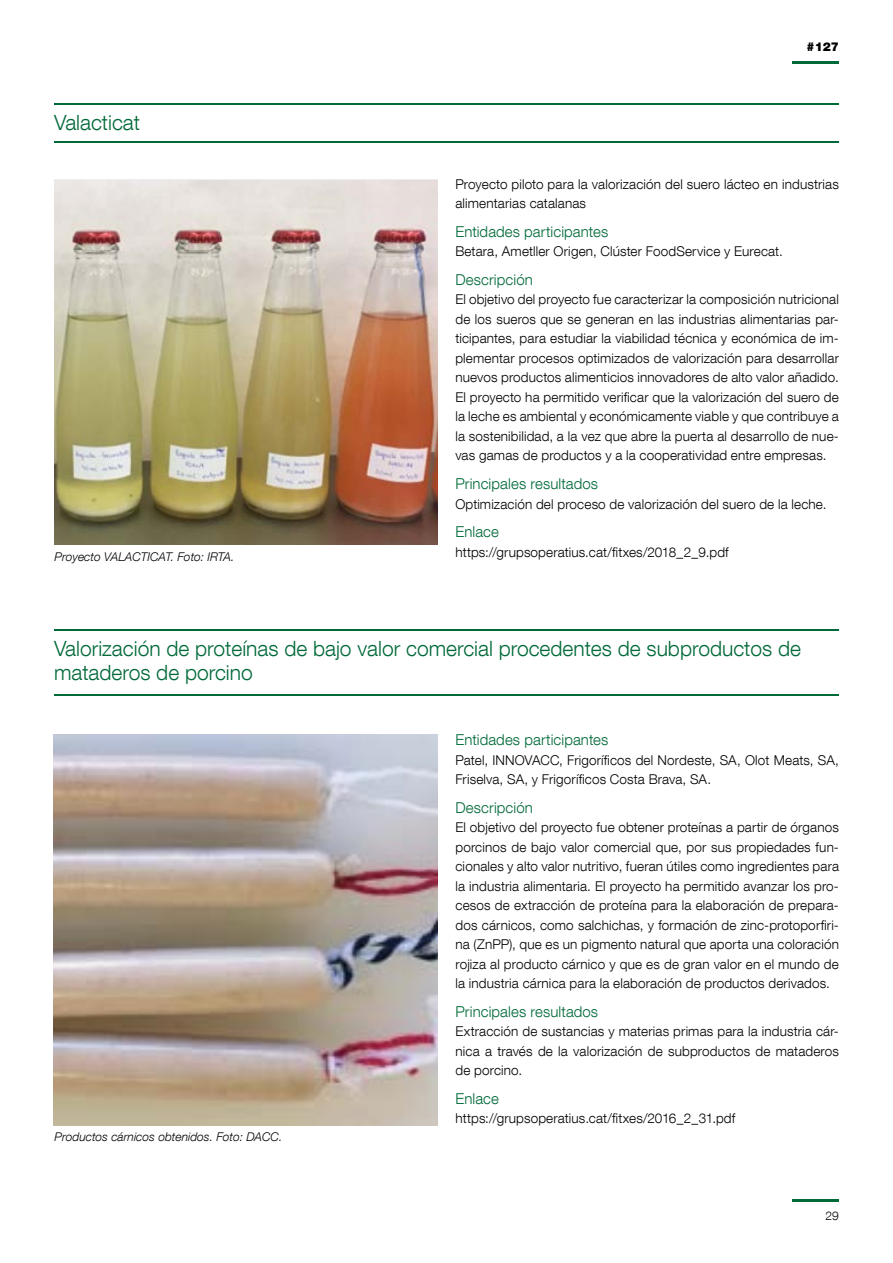
<style>
.page{position:relative;width:893px;height:1263px;background:#fff}
.page>*{position:absolute;margin:0;border:0;box-sizing:border-box;transform-origin:0 0}
.t1{font:300 21px/24px "Helvetica Neue LT Com";color:#006938}
.t2{font:300 15px "Helvetica Neue LT Com";letter-spacing:.005em;color:#006938}
.t3{font:300 13.5px/19.5px "Helvetica Neue LT Com";letter-spacing:.01em;color:#000;text-align:justify}
.t4{font:900 12.15px "Helvetica Neue LT Com";color:#000}
.t5{font:italic 300 12px "Helvetica Neue LT Com";color:#000}
.t6{font:300 12px "Helvetica Neue LT Com";color:#000}
</style>
<div class="page">
<hr style="left:54px;top:104px;width:785px;height:1px;background:#006938">
<hr style="left:54px;top:141px;width:785px;height:1px;background:#006938">
<hr style="left:54px;top:629px;width:785px;height:1px;background:#006938">
<hr style="left:54px;top:694px;width:785px;height:1px;background:#006938">
<img style="left:55px;top:180px;width:382px;height:365px">
<img style="left:54px;top:734px;width:383px;height:391px">
<hr style="left:792px;top:1199px;width:47px;height:3px;background:#006938">
<hr style="left:792px;top:61px;width:47px;height:3px;background:#006938">
<h1 class="t1" style="left:54px;top:110px;width:87px">Valacticat</h1>
<p class="t5" style="left:55px;top:549px;width:182px">Proyecto VALACTICAT. Foto: IRTA.</p>
<p class="t4" style="left:807px;top:40px;width:34px">#127</p>
<p class="t3" style="left:455px;top:174px;width:385px">Proyecto piloto para la valorización del suero lácteo en industrias alimentarias catalanas</p>
<p class="t2" style="left:455px;top:222px;width:154px">Entidades participantes</p>
<p class="t3" style="left:455px;top:242px;width:329px">Betara, Ametller Origen, Clúster FoodService y Eurecat.</p>
<p class="t2" style="left:455px;top:270px;width:79px">Descripción</p>
<p class="t3" style="left:455px;top:290px;width:385px">El objetivo del proyecto fue caracterizar la composición nutricional de los sueros que se generan en las industrias alimentarias par&shy;ticipantes, para estudiar la viabilidad técnica y económica de im&shy;plementar procesos optimizados de valorización para desarrollar nuevos productos alimenticios innovadores de alto valor añadido.<br>El proyecto ha permitido verificar que la valorización del suero de la leche es ambiental y económicamente viable y que contribuye a la sostenibilidad, a la vez que abre la puerta al desarrollo de nue&shy;vas gamas de productos y a la cooperatividad entre empresas.</p>
<p class="t2" style="left:455px;top:474px;width:144px">Principales resultados</p>
<p class="t3" style="left:455px;top:494px;width:373px">Optimización del proceso de valorización del suero de la leche.</p>
<p class="t2" style="left:455px;top:522px;width:45px">Enlace</p>
<p class="t3" style="left:455px;top:542px;width:275px">https://grupsoperatius.cat/fitxes/2018_2_9.pdf</p>
<h1 class="t1" style="left:54px;top:636px;width:748px">Valorización de proteínas de bajo valor comercial procedentes de subproductos de mataderos de porcino</h1>
<p class="t5" style="left:55px;top:1129px;width:229px">Productos cárnicos obtenidos. Foto: DACC.</p>
<p class="t2" style="left:455px;top:731px;width:154px">Entidades participantes</p>
<p class="t3" style="left:455px;top:750px;width:385px">Patel, INNOVACC, Frigoríficos del Nordeste, SA, Olot Meats, SA,<br>Friselva, SA, y Frigoríficos Costa Brava, SA.</p>
<p class="t2" style="left:455px;top:798px;width:79px">Descripción</p>
<p class="t3" style="left:455px;top:817px;width:385px">El objetivo del proyecto fue obtener proteínas a partir de órganos porcinos de bajo valor comercial que, por sus propiedades fun&shy;cionales y alto valor nutritivo, fueran útiles como ingredientes para la industria alimentaria. El proyecto ha permitido avanzar los pro&shy;cesos de extracción de proteína para la elaboración de prepara&shy;dos cárnicos, como salchichas, y formación de zinc-protoporfiri&shy;na (ZnPP), que es un pigmento natural que aporta una coloración rojiza al producto cárnico y que es de gran valor en el mundo de la industria cárnica para la elaboración de productos derivados.</p>
<p class="t2" style="left:455px;top:1002px;width:144px">Principales resultados</p>
<p class="t3" style="left:455px;top:1021px;width:385px">Extracción de sustancias y materias primas para la industria cár&shy;nica a través de la valorización de subproductos de mataderos de porcino.</p>
<p class="t2" style="left:455px;top:1089px;width:45px">Enlace</p>
<p class="t3" style="left:455px;top:1108px;width:281px">https://grupsoperatius.cat/fitxes/2016_2_31.pdf</p>
<p class="t6" style="left:825px;top:1208px;width:15px">29</p>
</div>
